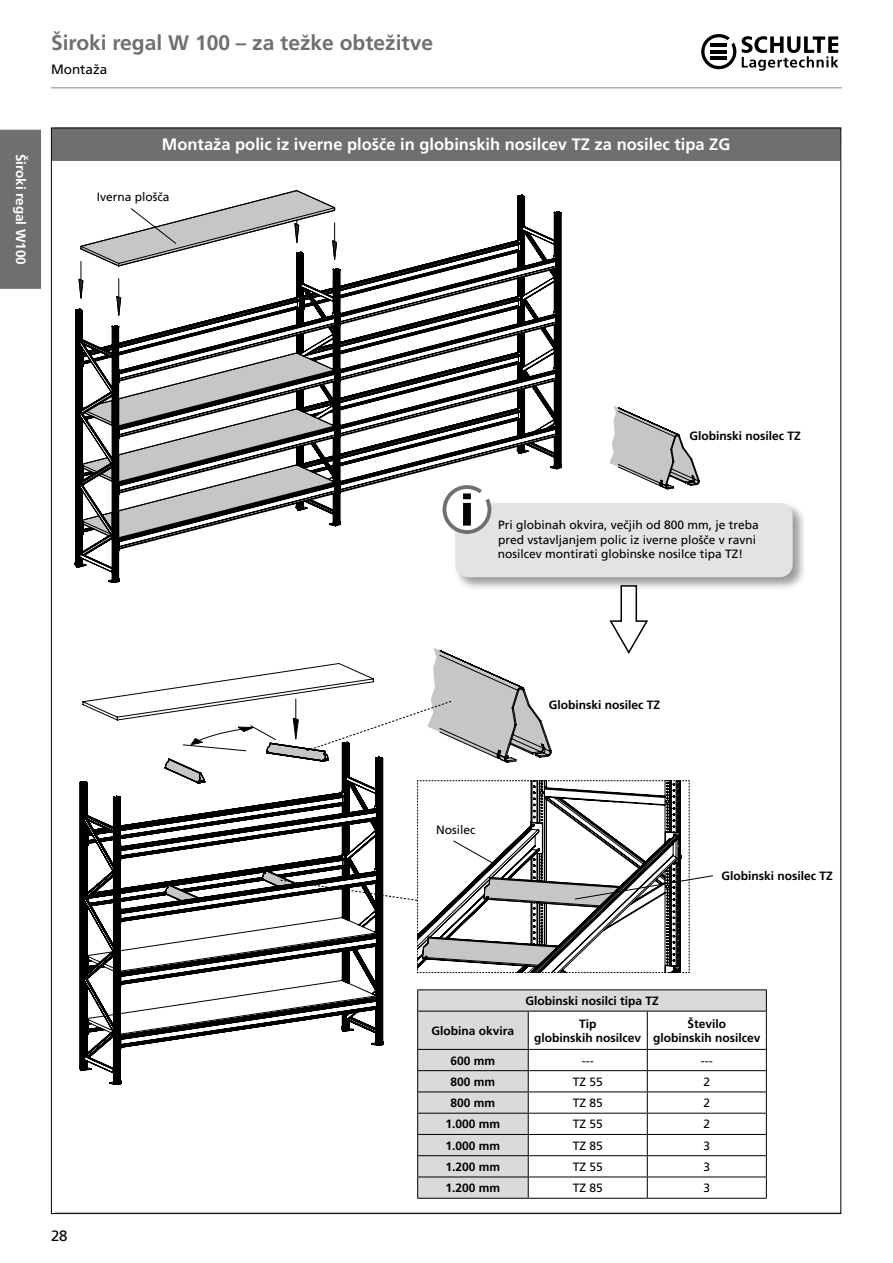
<style>
.page{position:relative;width:893px;height:1263px;background:#fff}
.page>*{position:absolute;margin:0;border:0;box-sizing:border-box;transform-origin:0 0}
.t1{font:700 21px "Frutiger LT Com";color:#706f6f}
.t2{font:700 16.5px "Frutiger LT Com";color:#fff}
.t3{font:15px "Frutiger LT Com";color:#000}
.t4{font:700 13.5px "Frutiger LT Com";color:#fff}
.t5{font:13.5px "Frutiger LT Com";color:#000}
.t6{font:700 12px/14.4px "Frutiger LT Com";color:#000;text-align:center}
.t7{font:12px/14.4px "Frutiger LT Com";color:#000}
</style>
<div class="page">
<hr style="left:51px;top:87px;width:791px;height:1px;background:#878787">
<svg style="left:701px;top:34px;width:35px;height:35px"></svg>
<hr style="left:711px;top:44px;width:16px;height:3px;background:#000">
<hr style="left:711px;top:50px;width:16px;height:3px;background:#000">
<hr style="left:711px;top:56px;width:16px;height:4px;background:#000">
<svg style="left:742px;top:36px;width:96px;height:35px"></svg>
<div style="left:0;top:129px;width:41px;height:160px;background:#706f6f"></div>
<div style="left:52px;top:128px;width:788px;height:33px;background:#706f6f"></div>
<svg style="left:75px;top:308px;width:89px;height:275px"></svg>
<svg style="left:79px;top:194px;width:483px;height:344px"></svg>
<svg style="left:78px;top:278px;width:5px;height:20px"></svg>
<svg style="left:116px;top:296px;width:5px;height:23px"></svg>
<svg style="left:80px;top:190px;width:257px;height:76px"></svg>
<svg style="left:79px;top:781px;width:43px;height:304px"></svg>
<svg style="left:82px;top:690px;width:301px;height:360px"></svg>
<svg style="left:609px;top:406px;width:91px;height:83px"></svg>
<svg style="left:418px;top:990px;width:348px;height:208px"></svg>
<hr style="left:417px;top:989px;width:111px;height:1px;background:#000">
<svg style="left:417px;top:990px;width:1px;height:21px"></svg>
<hr style="left:528px;top:989px;width:119px;height:1px;background:#000">
<hr style="left:647px;top:989px;width:120px;height:1px;background:#000">
<svg style="left:766px;top:990px;width:1px;height:21px"></svg>
<hr style="left:417px;top:1011px;width:111px;height:1px;background:#000">
<hr style="left:417px;top:1011px;width:1px;height:38px;background:#000">
<hr style="left:528px;top:1011px;width:119px;height:1px;background:#000">
<hr style="left:528px;top:1011px;width:1px;height:38px;background:#000">
<hr style="left:647px;top:1011px;width:120px;height:1px;background:#000">
<hr style="left:647px;top:1011px;width:1px;height:38px;background:#000">
<hr style="left:766px;top:1011px;width:1px;height:38px;background:#000">
<hr style="left:417px;top:1049px;width:111px;height:1px;background:#000">
<hr style="left:528px;top:1049px;width:119px;height:1px;background:#000">
<hr style="left:647px;top:1049px;width:120px;height:1px;background:#000">
<hr style="left:417px;top:1070px;width:111px;height:1px;background:#000">
<hr style="left:528px;top:1070px;width:119px;height:1px;background:#000">
<hr style="left:647px;top:1070px;width:120px;height:1px;background:#000">
<hr style="left:417px;top:1091px;width:111px;height:1px;background:#000">
<hr style="left:528px;top:1091px;width:119px;height:1px;background:#000">
<hr style="left:647px;top:1091px;width:120px;height:1px;background:#000">
<hr style="left:417px;top:1113px;width:111px;height:1px;background:#000">
<hr style="left:528px;top:1113px;width:119px;height:1px;background:#000">
<hr style="left:647px;top:1113px;width:120px;height:1px;background:#000">
<hr style="left:417px;top:1134px;width:111px;height:1px;background:#000">
<hr style="left:528px;top:1134px;width:119px;height:1px;background:#000">
<hr style="left:647px;top:1134px;width:120px;height:1px;background:#000">
<hr style="left:417px;top:1155px;width:111px;height:1px;background:#000">
<hr style="left:528px;top:1155px;width:119px;height:1px;background:#000">
<hr style="left:647px;top:1155px;width:120px;height:1px;background:#000">
<hr style="left:417px;top:1176px;width:111px;height:1px;background:#000">
<svg style="left:417px;top:1050px;width:1px;height:148px"></svg>
<hr style="left:528px;top:1176px;width:119px;height:1px;background:#000">
<svg style="left:528px;top:1050px;width:1px;height:148px"></svg>
<hr style="left:647px;top:1176px;width:120px;height:1px;background:#000">
<svg style="left:647px;top:1050px;width:1px;height:148px"></svg>
<svg style="left:766px;top:1050px;width:1px;height:148px"></svg>
<hr style="left:417px;top:1198px;width:111px;height:1px;background:#000">
<hr style="left:528px;top:1198px;width:119px;height:1px;background:#000">
<hr style="left:647px;top:1198px;width:120px;height:1px;background:#000">
<div style="left:453px;top:501px;width:354px;height:91px;background:#000;opacity:.4"></div>
<div style="left:455px;top:503px;width:338px;height:74px;background:#e3e3e3;border-radius:13px"></div>
<svg style="left:441px;top:483px;width:52px;height:53px"></svg>
<svg style="left:156px;top:584px;width:558px;height:389px"></svg>
<h1 class="t1" style="left:51px;top:30px;width:384px">Široki regal W 100 – za težke obtežitve</h1>
<p class="t5" style="left:51px;top:61px;width:58px">Montaža</p>
<p class="t4" style="left:29px;top:154px;width:113px;rotate:90deg">Široki regal W100</p>
<h2 class="t2" style="left:162px;top:134px;width:570px">Montaža polic iz iverne plošče in globinskih nosilcev TZ za nosilec tipa ZG</h2>
<p class="t7" style="left:97px;top:190px;width:74px">Iverna plošča</p>
<p class="t3" style="left:51px;top:1227px;width:18px">28</p>
<p class="t6" style="left:689px;top:429px;width:113px">Globinski nosilec TZ</p>
<p class="t7" style="left:498px;top:518px;width:263px">Pri globinah okvira, večjih od 800 mm, je treba pred vstavljanjem polic iz iverne plošče v ravni nosilcev montirati globinske nosilce tipa TZ!</p>
<p class="t7" style="left:436px;top:823px;width:41px">Nosilec</p>
<p class="t6" style="left:549px;top:697px;width:113px">Globinski nosilec TZ</p>
<p class="t6" style="left:525px;top:994px;width:135px">Globinski nosilci tipa TZ</p>
<p class="t6" style="left:722px;top:869px;width:113px">Globinski nosilec TZ</p>
<p class="t6" style="left:432px;top:1023px;width:84px">Globina okvira</p>
<p class="t6" style="left:534px;top:1016px;width:109px">Tip<br>globinskih nosilcev</p>
<p class="t6" style="left:653px;top:1016px;width:109px">Število<br>globinskih nosilcev</p>
<p class="t6" style="left:451px;top:1053px;width:46px">600 mm</p>
<p class="t7" style="left:582px;top:1053px;width:13px">---</p>
<p class="t7" style="left:701px;top:1053px;width:13px">---</p>
<p class="t6" style="left:451px;top:1074px;width:46px">800 mm</p>
<p class="t7" style="left:573px;top:1074px;width:32px">TZ 55</p>
<p class="t7" style="left:703px;top:1074px;width:8px">2</p>
<p class="t6" style="left:451px;top:1096px;width:46px">800 mm</p>
<p class="t7" style="left:573px;top:1096px;width:32px">TZ 85</p>
<p class="t7" style="left:703px;top:1096px;width:8px">2</p>
<p class="t6" style="left:446px;top:1117px;width:56px">1.000 mm</p>
<p class="t7" style="left:573px;top:1117px;width:32px">TZ 55</p>
<p class="t7" style="left:703px;top:1117px;width:8px">2</p>
<p class="t6" style="left:446px;top:1138px;width:56px">1.000 mm</p>
<p class="t7" style="left:573px;top:1138px;width:32px">TZ 85</p>
<p class="t7" style="left:703px;top:1138px;width:8px">3</p>
<p class="t6" style="left:446px;top:1159px;width:56px">1.200 mm</p>
<p class="t7" style="left:573px;top:1159px;width:32px">TZ 55</p>
<p class="t7" style="left:703px;top:1159px;width:8px">3</p>
<p class="t6" style="left:446px;top:1181px;width:56px">1.200 mm</p>
<p class="t7" style="left:573px;top:1181px;width:32px">TZ 85</p>
<p class="t7" style="left:703px;top:1181px;width:8px">3</p>
</div>
